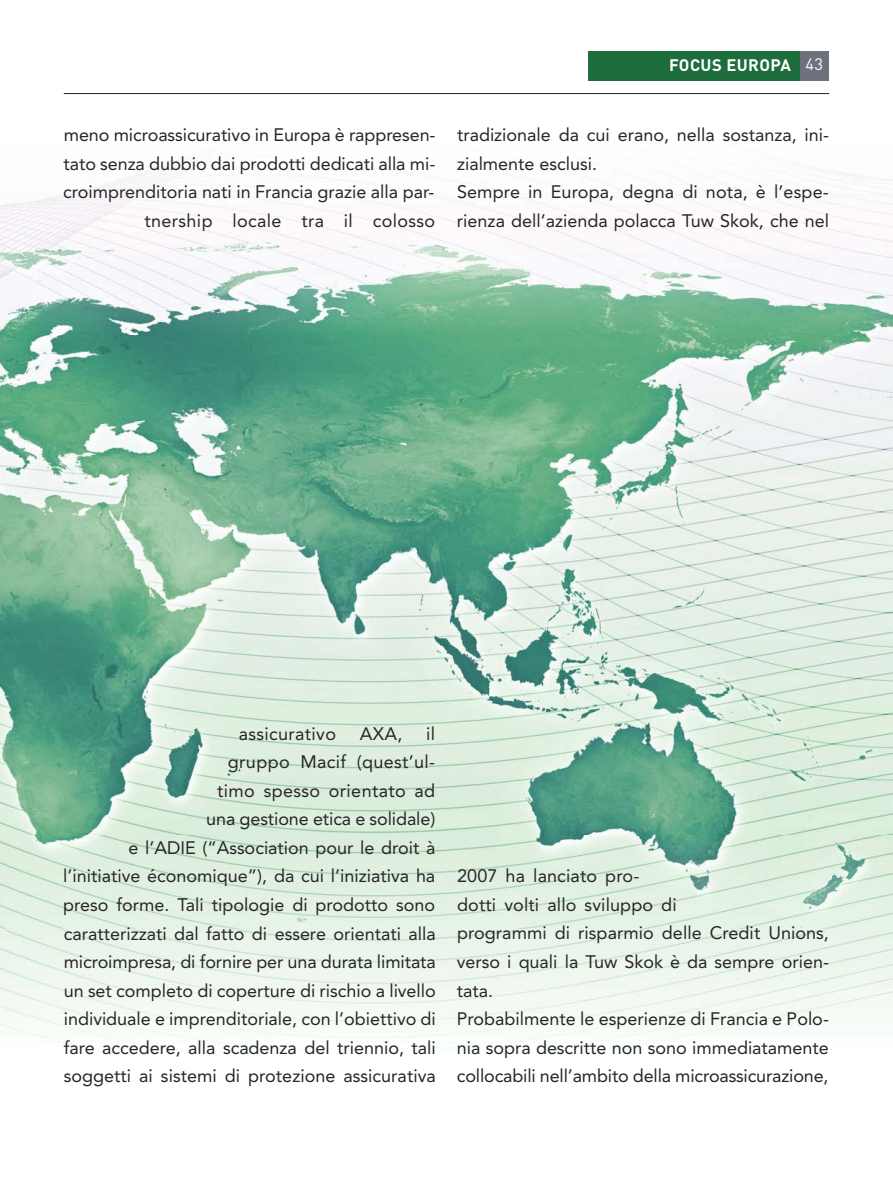
<style>
.page{position:relative;width:893px;height:1191px;background:#fff}
.page>*{position:absolute;margin:0;border:0;box-sizing:border-box;transform-origin:0 0}
.t1{font:18px/28.5px "Avenir";color:#272627;text-align:right}
.t2{font:18px "Avenir";letter-spacing:.02em;color:#272627}
.t3{font:700 16.5px "DIN";letter-spacing:.025em;color:#fff}
.s1{font-weight:400}
</style>
<div class="page">
<img style="left:0;top:334px;width:893px;height:501px">
<img style="left:0;top:169px;width:893px;height:165px">
<img style="left:0;top:835px;width:893px;height:207px">
<div style="left:799px;top:51px;width:30px;height:30px;background:#6c717d"></div>
<div style="left:588px;top:51px;width:211px;height:30px;background:#1e6d3c"></div>
<hr style="left:64px;top:93px;width:765px;height:1px;background:#272627">
<p class="t3" style="left:669px;top:56px;width:155px">FOCUS EUROPA <span class="s1">43</span></p>
<p class="t1" style="left:63px;top:122px;width:374px">meno microassicurativo in Europa è rappresen&shy;tato senza dubbio dai prodotti dedicati alla mi&shy;croimprenditoria nati in Francia grazie alla par&shy;tnership locale tra il colosso</p>
<p class="t1" style="left:457px;top:122px;width:374px;text-align:left">tradizionale da cui erano, nella sostanza, ini&shy;zialmente esclusi.<br>Sempre in Europa, degna di nota, è l’espe&shy;rienza dell’azienda polacca Tuw Skok, che nel</p>
<p class="t1" style="left:63px;top:721px;width:374px">il<br>gruppo Macif (quest’ul-<br>timo spesso orientato ad<br>una gestione etica e solidale)<br>e l’ADIE (“Association pour le droit à l’initiative économique”), da cui l’iniziativa ha preso forme. Tali tipologie di prodotto sono caratterizzati dal fatto di essere orientati alla microimpresa, di fornire per una durata limitata un set completo di coperture di rischio a livello individuale e imprenditoriale, con l’obiettivo di fare accedere, alla scadenza del triennio, tali soggetti ai sistemi di protezione assicurativa</p>
<p class="t2" style="left:239px;top:726px;width:99px">assicurativo</p>
<p class="t1" style="left:360px;top:721px;width:44px">AXA,</p>
<p class="t1" style="left:457px;top:863px;width:374px;text-align:left">2007 ha lanciato pro-<br>dotti volti allo sviluppo di<br>programmi di risparmio delle Credit Unions, verso i quali la Tuw Skok è da sempre orien&shy;tata.<br>Probabilmente le esperienze di Francia e Polo&shy;nia sopra descritte non sono immediatamente collocabili nell’ambito della microassicurazione,</p>
</div>
